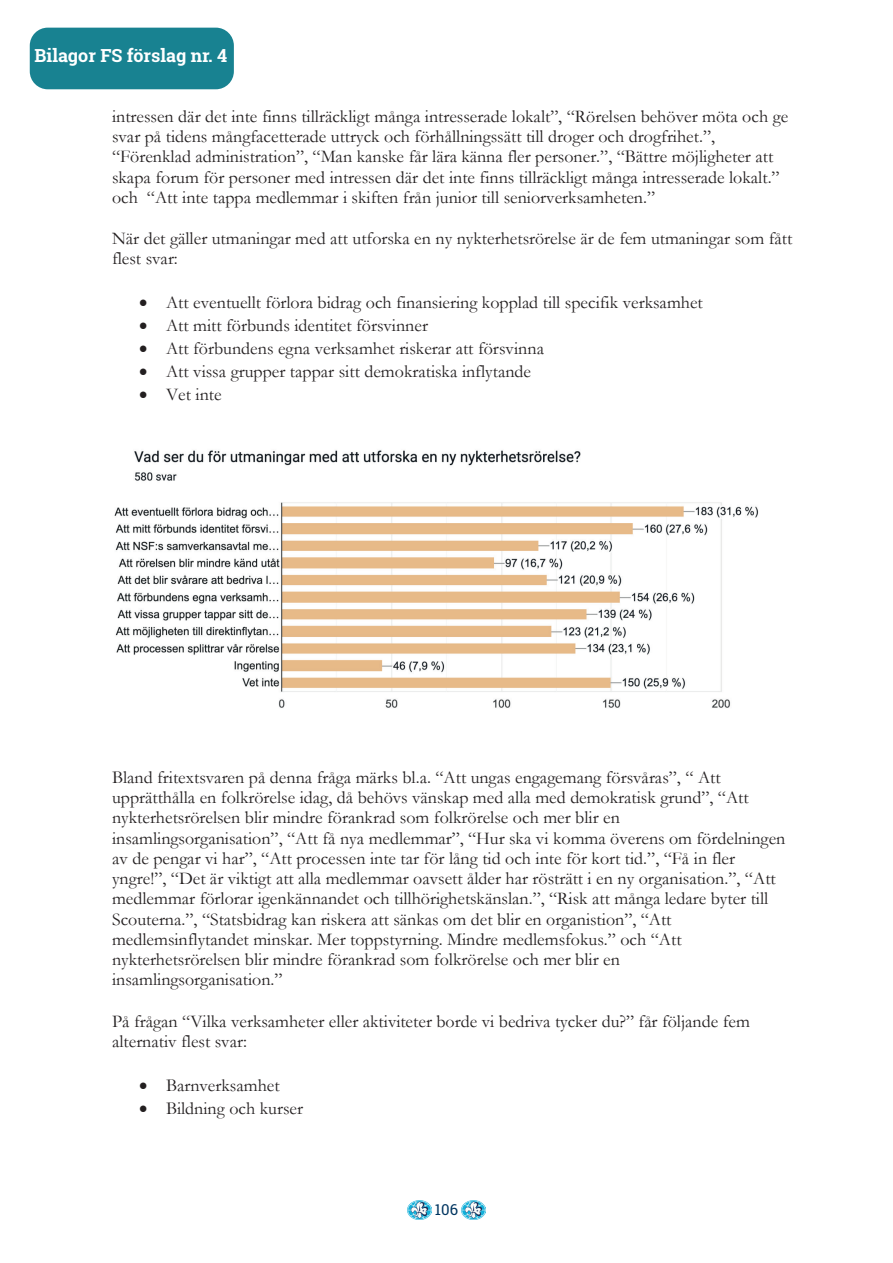
<style>
.page{position:relative;width:893px;height:1263px;background:#fff}
.page>*{position:absolute;margin:0;border:0;box-sizing:border-box;transform-origin:0 0}
.t1{font:18px/20.2px "Garamond";color:#231f20}
.t2{font:700 18px "Roboto Slab";color:#fff}
.t3{font:15px "Roboto Slab";color:#003560}
</style>
<div class="page">
<div style="left:30px;top:28px;width:204px;height:61px;background:#188291;border-radius:18px"></div>
<img style="left:407px;top:1200px;width:25px;height:20px">
<img style="left:462px;top:1200px;width:24px;height:19px">
<img style="left:114px;top:450px;width:645px;height:258px">
<p class="t2" style="left:35px;top:43px;width:194px">Bilagor FS förslag nr. 4</p>
<p class="t1" style="left:112px;top:106px;width:678px">intressen där det inte finns tillräckligt många intresserade lokalt”, “Rörelsen behöver möta och ge svar på tidens mångfacetterade uttryck och förhållningssätt till droger och drogfrihet.”, “Förenklad administration”, “Man kanske får lära känna fler personer.”, “Bättre möjligheter att skapa forum för personer med intressen där det inte finns tillräckligt många intresserade lokalt.” och “Att inte tappa medlemmar i skiften från junior till seniorverksamheten.”</p>
<p class="t1" style="left:112px;top:228px;width:682px">När det gäller utmaningar med att utforska en ny nykterhetsrörelse är de fem utmaningar som fått flest svar:</p>
<p class="t1" style="left:139px;top:292px;width:565px">• Att eventuellt förlora bidrag och finansiering kopplad till specifik verksamhet</p>
<p class="t1" style="left:139px;top:315px;width:290px">• Att mitt förbunds identitet försvinner</p>
<p class="t1" style="left:139px;top:338px;width:406px">• Att förbundens egna verksamhet riskerar att försvinna</p>
<p class="t1" style="left:139px;top:361px;width:393px">• Att vissa grupper tappar sitt demokratiska inflytande</p>
<p class="t1" style="left:139px;top:383px;width:84px">• Vet inte</p>
<p class="t1" style="left:112px;top:767px;width:675px">Bland fritextsvaren på denna fråga märks bl.a. “Att ungas engagemang försvåras”, “ Att upprätthålla en folkrörelse idag, då behövs vänskap med alla med demokratisk grund”, “Att nykterhetsrörelsen blir mindre förankrad som folkrörelse och mer blir en insamlingsorganisation”, “Att få nya medlemmar”, “Hur ska vi komma överens om fördelningen av de pengar vi har”, “Att processen inte tar för lång tid och inte för kort tid.”, “Få in fler yngre!”, “Det är viktigt att alla medlemmar oavsett ålder har rösträtt i en ny organisation.”, “Att medlemmar förlorar igenkännandet och tillhörighetskänslan.”, “Risk att många ledare byter till Scouterna.”, “Statsbidrag kan riskera att sänkas om det blir en organistion”, “Att medlemsinflytandet minskar. Mer toppstyrning. Mindre medlemsfokus.” och “Att nykterhetsrörelsen blir mindre förankrad som folkrörelse och mer blir en insamlingsorganisation.”</p>
<p class="t1" style="left:112px;top:1010px;width:639px">På frågan “Vilka verksamheter eller aktiviteter borde vi bedriva tycker du?” får följande fem alternativ flest svar:</p>
<p class="t1" style="left:139px;top:1074px;width:142px">• Barnverksamhet</p>
<p class="t1" style="left:139px;top:1097px;width:166px">• Bildning och kurser</p>
<p class="t3" style="left:435px;top:1199px;width:25px">106</p>
</div>
